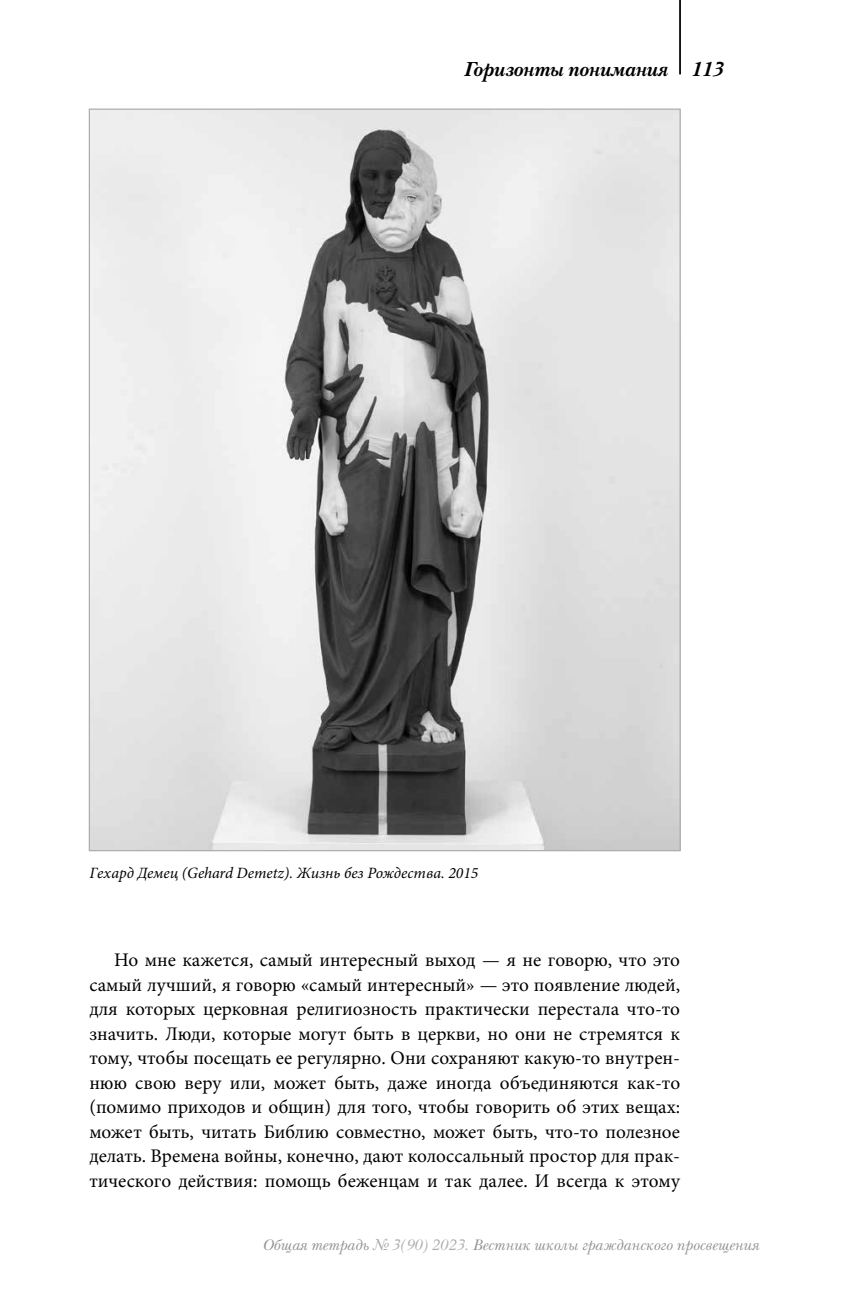
<style>
.page{position:relative;width:844px;height:1290px;background:#fff}
.page>*{position:absolute;margin:0;border:0;box-sizing:border-box;transform-origin:0 0}
.t1{font:italic 700 21px "New Baskerville C";color:#000}
.t2{font:19.25px/24.5px "Minion Pro";color:#000;text-align:justify}
.t3{font:italic 15.75px "New Baskerville C";color:#959595}
.t4{font:italic 15.75px "Minion Pro";color:#000}
.s1{color:#acacac}
</style>
<div class="page">
<hr style="left:679px;top:0;width:1px;height:74px;background:#000">
<img style="left:91px;top:111px;width:587px;height:738px">
<p class="t1" style="left:463px;top:57px;width:205px">Горизонты понимания</p>
<p class="t1" style="left:691px;top:57px;width:33px">113</p>
<p class="t4" style="left:89px;top:863px;width:390px">Гeхард Демец (Gehard Demetz). Жизнь без Рождества. 2015</p>
<p class="t2" style="left:89px;top:948px;width:592px;text-indent:25px">Но мне кажется, самый интересный выход — я не говорю, что это самый лучший, я говорю «самый интересный» — это появление людей, для которых церковная религиозность практически перестала что-то значить. Люди, которые могут быть в церкви, но они не стремятся к тому, чтобы посещать ее регулярно. Они сохраняют какую-то внутрен&shy;нюю свою веру или, может быть, даже иногда объединяются как-то (помимо приходов и общин) для того, чтобы говорить об этих вещах: может быть, читать Библию совместно, может быть, что-то полезное делать. Времена войны, конечно, дают колоссальный простор для прак&shy;тического действия: помощь беженцам и так далее. И всегда к этому</p>
<p class="t3" style="left:262px;top:1235px;width:498px">Общая тетрадь <span class="s1">№ 3(90) 2023.</span> Вестник школы гражданского просвещения</p>
</div>
